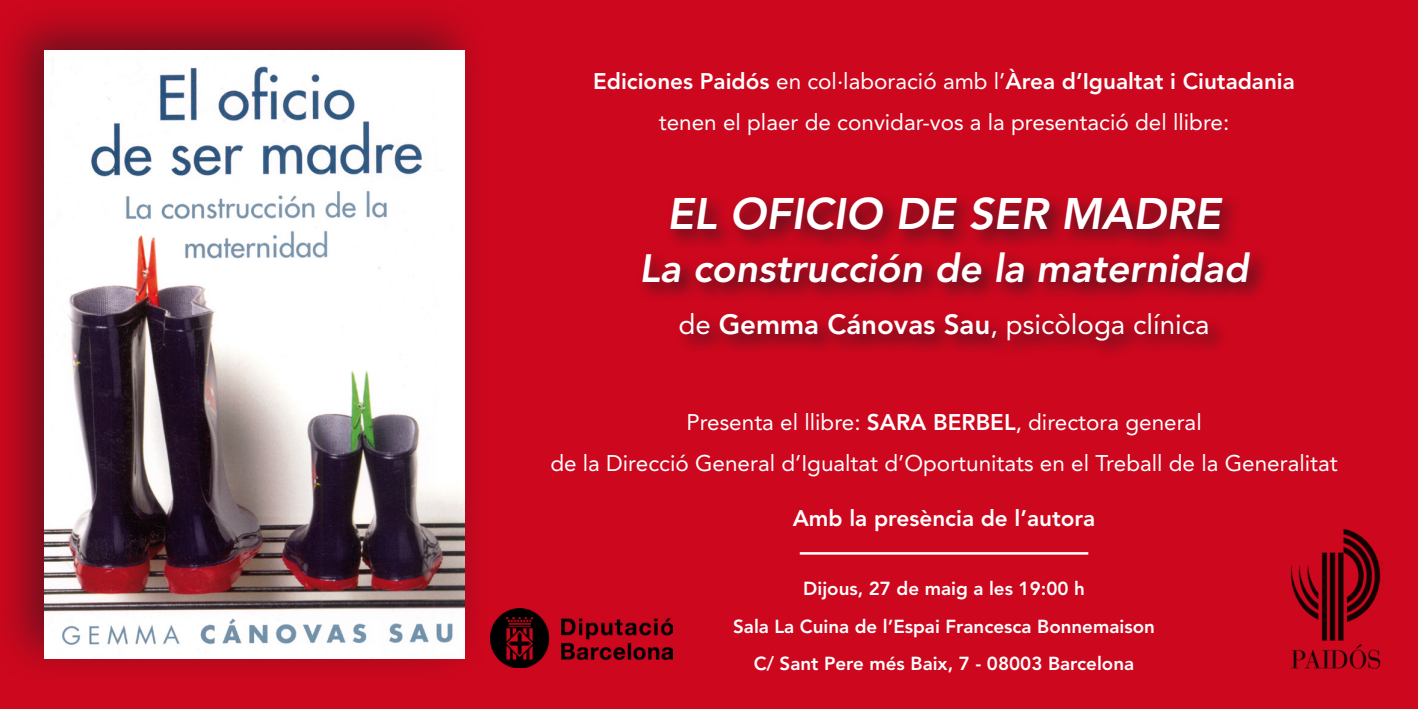
<style>
.page{position:relative;width:1418px;height:709px;background:#fff}
.page>*{position:absolute;margin:0;border:0;box-sizing:border-box;transform-origin:0 0}
.heading_1{font:italic 800 43.75px "Avenir";color:#fff}
.heading_1-2{font:italic 800 39.25px "Avenir";color:#fff}
.t1{font:27.75px "Avenir";color:#fff}
.t2{font:22.5px/41px "Avenir";color:#fff;text-align:center}
.t3{font:800 22.5px "Avenir";color:#fff}
.t4{font:800 18.75px "Avenir";color:#fff}
.s1{font-weight:800}
</style>
<div class="page">
<div style="left:0;top:0;width:1417px;height:709px;background:#cd071e"></div>
<div style="left:0;top:0;width:488px;height:682px;background:#1a171c;opacity:.55"></div>
<img style="left:44px;top:50px;width:420px;height:608px">
<img style="left:1290px;top:528px;width:94px;height:141px">
<hr style="left:799px;top:552px;width:289px;height:2px;background:#fff">
<div style="left:636px;top:191px;width:632px;height:170px;background:#1a171c;opacity:.75"></div>
<img style="left:490px;top:608px;width:182px;height:59px">
<p class="t2" style="left:593px;top:61px;width:703px"><span class="s1">Ediciones Paidós</span> en col.laboració amb l’<span class="s1">Àrea d’Igualtat i Ciutadania </span>tenen el plaer de convidar-vos a la presentació del llibre:</p>
<p class="heading_1" style="left:667px;top:188px;width:553px">El oficio de ser madre</p>
<p class="heading_1-2" style="left:639px;top:245px;width:612px">La construcción de la maternidad</p>
<p class="t1" style="left:678px;top:308px;width:532px">de <span class="s1">Gemma Cánovas Sau</span>, psicòloga clínica</p>
<p class="t2" style="left:550px;top:402px;width:788px">Presenta el llibre: <span class="s1">Sara Berbel</span>, directora general<br>de la Direcció General d’Igualtat d’Oportunitats en el Treball de la Generalitat</p>
<p class="t3" style="left:792px;top:505px;width:304px">Amb la presència de l’autora</p>
<p class="t4" style="left:803px;top:578px;width:283px">Dijous, 27 de maig a les 19:00 h</p>
<p class="t4" style="left:733px;top:615px;width:423px">Sala La Cuina de l’Espai Francesca Bonnemaison</p>
<p class="t4" style="left:754px;top:652px;width:382px">C/ Sant Pere més Baix, 7 - 08003 Barcelona</p>
</div>
